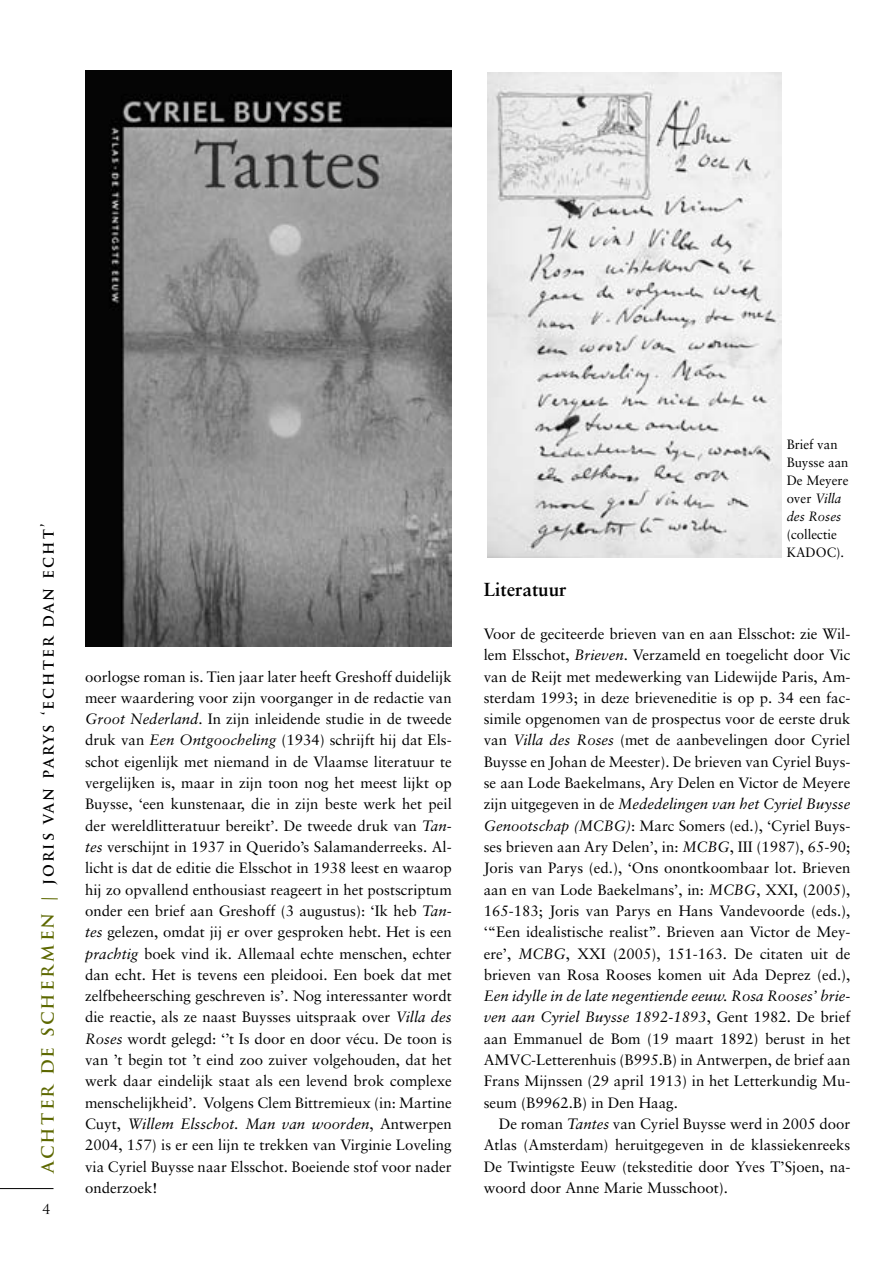
<style>
.page{position:relative;width:893px;height:1263px;background:#fff}
.page>*{position:absolute;margin:0;border:0;box-sizing:border-box;transform-origin:0 0}
.t1{font:700 18.9px "Sabon LT";color:#000}
.t2{font:700 16.5px "Trajan Pro";letter-spacing:.14em;color:#000;scale:.94 1}
.t3{font:15px/21.3px "Sabon LT";color:#000;text-align:justify}
.t4{font:13.5px/18px "Sabon LT";color:#000}
.t5{font:13.5px "Trajan Pro";color:#000}
.s1{color:#5d6800}
.s2{font-style:italic}
</style>
<div class="page">
<hr style="left:0;top:1188px;width:54px;height:1px;background:#000">
<img style="left:85px;top:71px;width:367px;height:575px">
<img style="left:488px;top:73px;width:293px;height:484px">
<p class="t2" style="left:38px;top:1173px;width:692px;rotate:-90deg"><span class="s1">ACHTER DE SCHERMEN |</span> joris van parys ‘echter dan echt’</p>
<p class="t5" style="left:43px;top:1200px;width:9px">4</p>
<p class="t3" style="left:85px;top:665px;width:368px">oorlogse roman is. Tien jaar later heeft Greshoff duidelijk meer waardering voor zijn voorganger in de redactie van <span class="s2">Groot Nederland</span>. In zijn inleidende studie in de tweede druk van <span class="s2">Een Ontgoocheling</span> (1934) schrijft hij dat Els&shy;schot eigenlijk met niemand in de Vlaamse literatuur te vergelijken is, maar in zijn toon nog het meest lijkt op Buysse, ‘een kunstenaar, die in zijn beste werk het peil der wereldlitteratuur bereikt’. De tweede druk van <span class="s2">Tan&shy;tes</span> verschijnt in 1937 in Querido’s Salamanderreeks. Al&shy;licht is dat de editie die Elsschot in 1938 leest en waarop hij zo opvallend enthousiast reageert in het postscriptum onder een brief aan Greshoff (3 augustus): ‘Ik heb <span class="s2">Tan&shy;tes</span> gelezen, omdat jij er over gesproken hebt. Het is een <span class="s2">prachtig</span> boek vind ik. Allemaal echte menschen, echter dan echt. Het is tevens een pleidooi. Een boek dat met zelfbeheersching geschreven is’. Nog interessanter wordt die reactie, als ze naast Buysses uitspraak over <span class="s2">Villa des Roses</span> wordt gelegd: ‘’t Is door en door vécu. De toon is van ’t begin tot ’t eind zoo zuiver volgehouden, dat het werk daar eindelijk staat als een levend brok complexe menschelijkheid’. Volgens Clem Bittremieux (in: Martine Cuyt, <span class="s2">Willem Elsschot. Man van woorden</span>, Antwerpen 2004, 157) is er een lijn te trekken van Virginie Loveling via Cyriel Buysse naar Elsschot. Boeiende stof voor nader onderzoek!</p>
<p class="t4" style="left:787px;top:435px;width:63px">Brief van<br>Buysse aan<br>De Meyere over <span class="s2">Villa des Roses</span></p>
<p class="t4" style="left:787px;top:525px;width:59px">(collectie<br>KADOC).</p>
<p class="t1" style="left:484px;top:578px;width:84px">Literatuur</p>
<p class="t3" style="left:484px;top:623px;width:368px">Voor de geciteerde brieven van en aan Elsschot: zie Wil&shy;lem Elsschot, <span class="s2">Brieven</span>. Verzameld en toegelicht door Vic van de Reijt met medewerking van Lidewijde Paris, Am&shy;sterdam 1993; in deze brieveneditie is op p. 34 een fac&shy;simile opgenomen van de prospectus voor de eerste druk van <span class="s2">Villa des Roses</span> (met de aanbevelingen door Cyriel Buysse en Johan de Meester). De brieven van Cyriel Buys&shy;se aan Lode Baekelmans, Ary Delen en Victor de Meyere zijn uitgegeven in de <span class="s2">Mededelingen van het Cyriel Buysse Genootschap (MCBG)</span>: Marc Somers (ed.), ‘Cyriel Buys&shy;ses brieven aan Ary Delen’, in: <span class="s2">MCBG</span>, III (1987), 65-90; Joris van Parys (ed.), ‘Ons onontkoombaar lot. Brieven aan en van Lode Baekelmans’, in: <span class="s2">MCBG</span>, XXI, (2005), 165-183; Joris van Parys en Hans Vandevoorde (eds.), ‘“Een idealistische realist”. Brieven aan Victor de Mey&shy;ere’, <span class="s2">MCBG</span>, XXI (2005), 151-163. De citaten uit de brieven van Rosa Rooses komen uit Ada Deprez (ed.),</p>
<p class="t3" style="left:484px;top:985px;width:368px"><span class="s2">Een idylle in de late negentiende eeuw. Rosa Rooses’ brie&shy;ven aan Cyriel Buysse 1892-1893</span>, Gent 1982. De brief aan Emmanuel de Bom (19 maart 1892) berust in het AMVC-Letterenhuis (B995.B) in Antwerpen, de brief aan Frans Mijnssen (29 april 1913) in het Letterkundig Mu&shy;seum (B9962.B) in Den Haag.</p>
<p class="t3" style="left:484px;top:1113px;width:368px;text-indent:15px">De roman <span class="s2">Tantes</span> van Cyriel Buysse werd in 2005 door Atlas (Amsterdam) heruitgegeven in de klassiekenreeks De Twintigste Eeuw (teksteditie door Yves T’Sjoen, na&shy;woord door Anne Marie Musschoot).</p>
</div>
